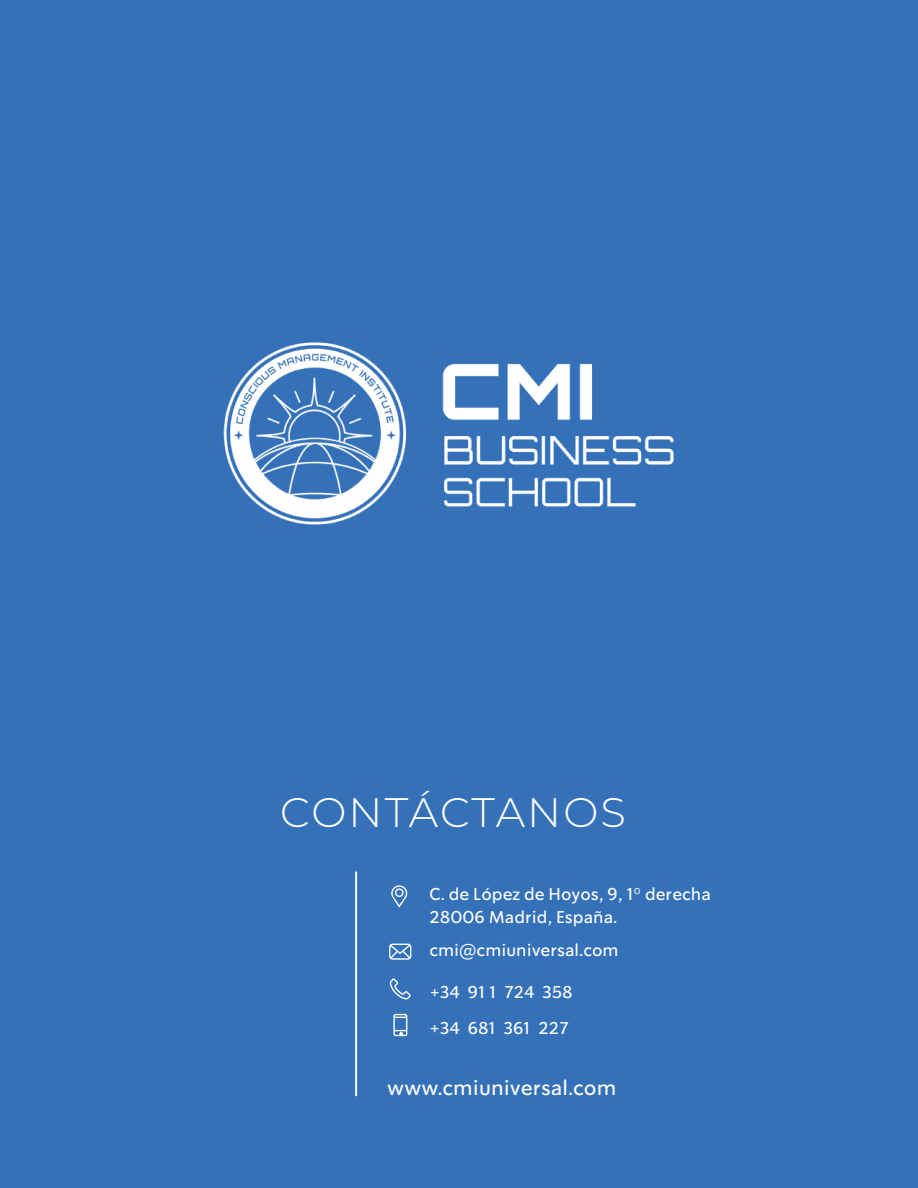
<style>
.page{position:relative;width:918px;height:1188px;background:#fff}
.page>*{position:absolute;margin:0;border:0;box-sizing:border-box;transform-origin:0 0}
.t1{font:300 41.25px "Montserrat";letter-spacing:.045em;color:#fff}
.t2{font:20.55px "So Do Sans";color:#fff}
.t3{font:16.8px/36px "So Do Sans";color:#fff}
.s1{font-family:"Roboto";font-weight:300}
</style>
<div class="page">
<div style="left:1px;top:0;width:917px;height:1188px;background:#3571b8"></div>
<hr style="left:355px;top:872px;width:2px;height:224px;background:#fff">
<img style="left:223px;top:342px;width:451px;height:183px">
<svg style="left:391px;top:885px;width:16px;height:23px"></svg>
<svg style="left:393px;top:1014px;width:14px;height:22px"></svg>
<svg style="left:390px;top:978px;width:21px;height:21px"></svg>
<svg style="left:389px;top:944px;width:22px;height:16px"></svg>
<h1 class="t1" style="left:280px;top:784px;width:347px">CONTÁCTANOS</h1>
<p class="t3" style="left:429px;top:883px;width:283px;line-height:22.5px">C. de López de Hoyos, 9, 1<span class="s1">º</span> derecha<br>28006 Madrid, España.</p>
<p class="t3" style="left:429px;top:932px;width:191px">cmi@cmiuniversal.com</p>
<p class="t3" style="left:429px;top:974px;width:145px">+34 91 1 724 358 +34 681 361 227</p>
<p class="t2" style="left:387px;top:1075px;width:231px">www.cmiuniversal.com</p>
</div>
